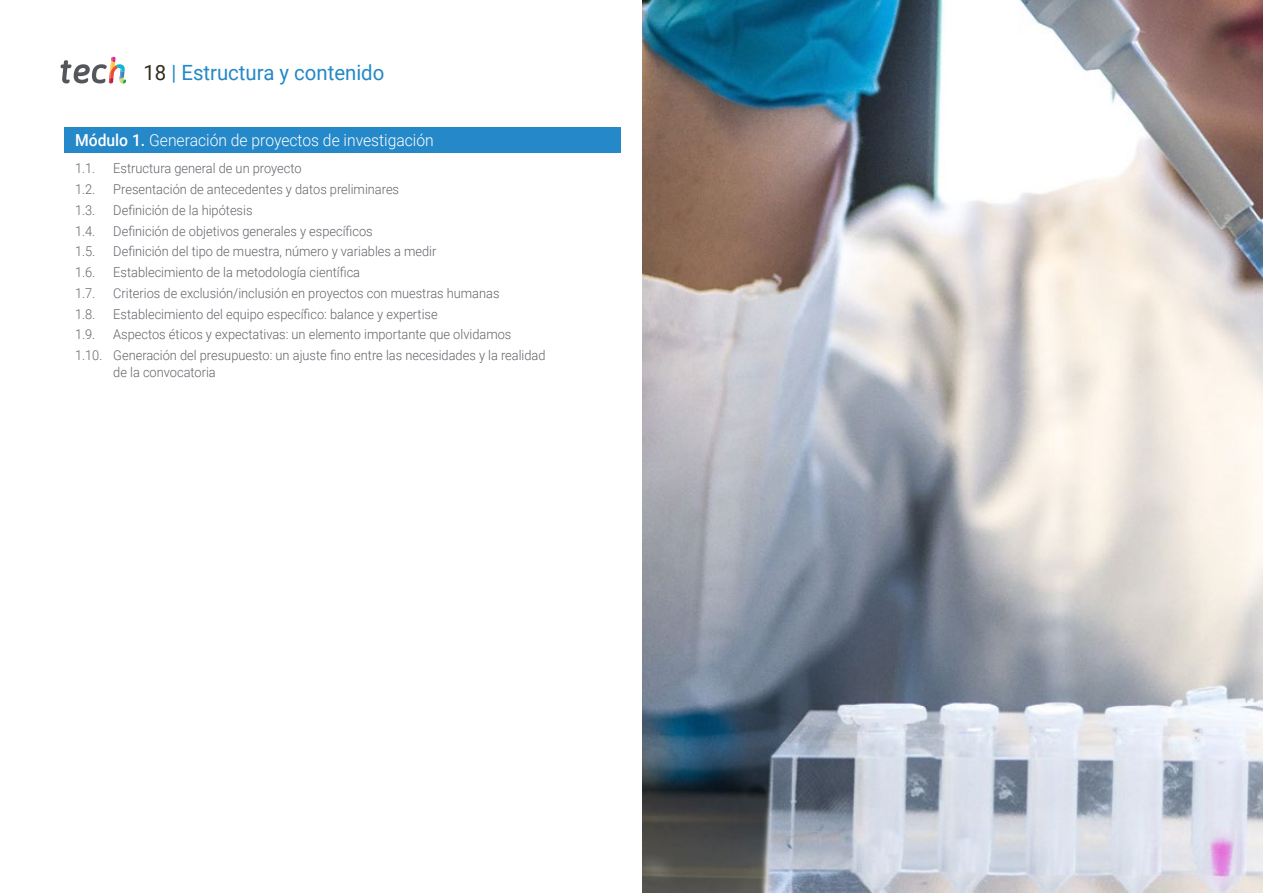
<style>
.page{position:relative;width:1263px;height:893px;background:#fff}
.page>*{position:absolute;margin:0;border:0;box-sizing:border-box;transform-origin:0 0}
.t1{font:21px "Roboto";color:#2488c9}
.t2{font:300 16.5px "Roboto";color:#fff;scale:.95 1}
.t3{font:300 13.5px/20.7px "Roboto";color:#61646a;text-align:center;scale:.95 1}
.s1{color:#312e20}
.s2{font-weight:500}
</style>
<div class="page">
<div style="left:64px;top:128px;width:557px;height:25px;background:#2488c9"></div>
<svg style="left:61px;top:57px;width:65px;height:27px"></svg>
<img style="left:642px;top:0;width:621px;height:893px">
<h1 class="t1" style="left:144px;top:57px;width:242px"><span class="s1">18</span> | Estructura y contenido</h1>
<p class="t2" style="left:75px;top:129px;width:379px"><span class="s2">Módulo 1.</span> Generación de proyectos de investigación</p>
<p class="t3" style="left:75px;top:158px;width:23px">1.1.</p>
<p class="t3" style="left:113px;top:158px;width:200px">Estructura general de un proyecto</p>
<p class="t3" style="left:75px;top:179px;width:23px">1.2.</p>
<p class="t3" style="left:113px;top:179px;width:302px">Presentación de antecedentes y datos preliminares</p>
<p class="t3" style="left:75px;top:199px;width:23px">1.3.</p>
<p class="t3" style="left:113px;top:199px;width:148px">Definición de la hipótesis</p>
<p class="t3" style="left:75px;top:220px;width:23px">1.4.</p>
<p class="t3" style="left:113px;top:220px;width:275px">Definición de objetivos generales y específicos</p>
<p class="t3" style="left:75px;top:241px;width:23px">1.5.</p>
<p class="t3" style="left:113px;top:241px;width:342px">Definición del tipo de muestra, número y variables a medir</p>
<p class="t3" style="left:75px;top:262px;width:23px">1.6.</p>
<p class="t3" style="left:113px;top:262px;width:261px">Establecimiento de la metodología científica</p>
<p class="t3" style="left:75px;top:282px;width:23px">1.7.</p>
<p class="t3" style="left:113px;top:282px;width:408px">Criterios de exclusión/inclusión en proyectos con muestras humanas</p>
<p class="t3" style="left:75px;top:303px;width:23px">1.8.</p>
<p class="t3" style="left:113px;top:303px;width:343px">Establecimiento del equipo específico: balance y expertise</p>
<p class="t3" style="left:75px;top:324px;width:23px">1.9.</p>
<p class="t3" style="left:75px;top:324px;width:497px">Aspectos éticos y expectativas: un elemento importante que olvidamos<br>1.10. Generación del presupuesto: un ajuste fino entre las necesidades y la realidad</p>
<p class="t3" style="left:113px;top:361px;width:109px">de la convocatoria</p>
</div>
